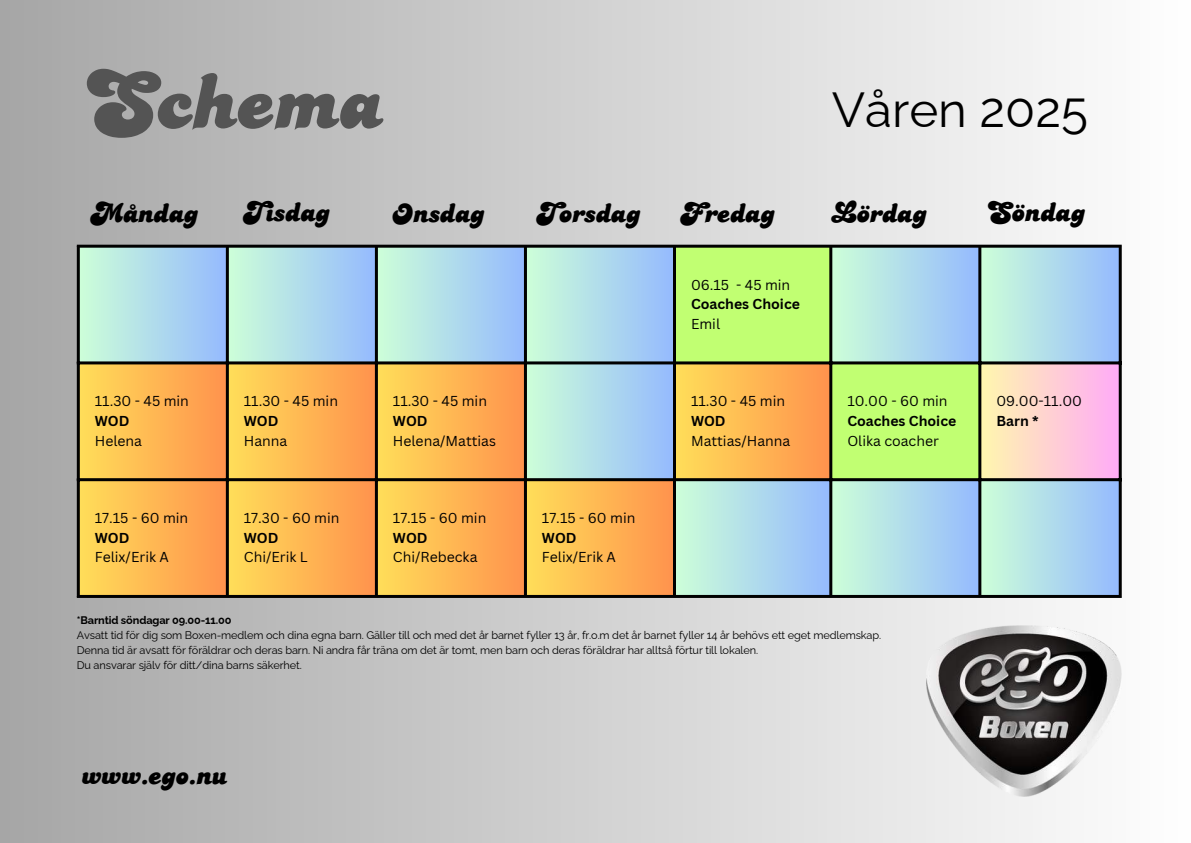
<style>
.page{position:relative;width:1191px;height:843px;background:#fff}
.page>*{position:absolute;margin:0;border:0;box-sizing:border-box;transform-origin:0 0}
.t1{font:87.1px "Candice Com";letter-spacing:-.01em;color:#545454}
.t2{font:49.2px "Raleway";color:#000}
.t3{font:30px "Candice Com";letter-spacing:-.01em;color:#000}
.t4{font:14px "Canva Sans";color:#000}
.t5{font:700 14px "Canva Sans";color:#000}
.t6{font:11px/15px "Raleway";letter-spacing:-.01em;color:#000}
.t7{font:700 11px "Raleway";letter-spacing:-.01em;color:#000}
</style>
<div class="page">
<div style="left:0;top:0;width:1190px;height:842px;background:linear-gradient(to right,#a6a6a6,#fefefe)"></div>
<img style="left:926px;top:625px;width:195px;height:170px">
<div style="left:676px;top:247px;width:302px;height:231px;background:#c1ff72"></div>
<div style="left:78px;top:246px;width:149px;height:117px;background:linear-gradient(to right,#cdffd8,#95bafe)"></div>
<div style="left:227px;top:246px;width:149px;height:117px;background:linear-gradient(to right,#cdffd8,#95bafe)"></div>
<div style="left:376px;top:246px;width:149px;height:117px;background:linear-gradient(to right,#cdffd8,#95bafe)"></div>
<div style="left:525px;top:246px;width:149px;height:117px;background:linear-gradient(to right,#cdffd8,#95bafe)"></div>
<div style="left:830px;top:246px;width:149px;height:117px;background:linear-gradient(to right,#cafbd4,#97bdff)"></div>
<div style="left:979px;top:246px;width:141px;height:117px;background:linear-gradient(to right,#c9fad3,#97bdff)"></div>
<div style="left:78px;top:362px;width:149px;height:117px;background:linear-gradient(to right,#fddd58,#fd914d)"></div>
<div style="left:227px;top:362px;width:149px;height:117px;background:linear-gradient(to right,#fddd58,#fd914d)"></div>
<div style="left:376px;top:362px;width:149px;height:117px;background:linear-gradient(to right,#fddd58,#fd914d)"></div>
<div style="left:525px;top:362px;width:149px;height:117px;background:linear-gradient(to right,#ccfdd6,#94b9fc)"></div>
<div style="left:674px;top:362px;width:156px;height:117px;background:linear-gradient(to right,#fddd58,#fd924d)"></div>
<svg style="left:981px;top:364px;width:137px;height:114px;background:#fdcfd0"></svg>
<div style="left:78px;top:479px;width:149px;height:117px;background:linear-gradient(to right,#fede59,#fe924d)"></div>
<div style="left:227px;top:479px;width:149px;height:117px;background:linear-gradient(to right,#fedd59,#fe924d)"></div>
<div style="left:376px;top:479px;width:149px;height:117px;background:linear-gradient(to right,#fedd59,#fe924d)"></div>
<div style="left:525px;top:479px;width:149px;height:117px;background:linear-gradient(to right,#fede59,#fe924d)"></div>
<div style="left:674px;top:479px;width:156px;height:117px;background:linear-gradient(to right,#cdfed7,#95bafd)"></div>
<svg style="left:832px;top:481px;width:146px;height:113px;background:#afdbe9"></svg>
<svg style="left:981px;top:481px;width:137px;height:113px;background:#b0dbea"></svg>
<hr style="left:77px;top:247px;width:3px;height:347px;background:#000">
<hr style="left:226px;top:247px;width:3px;height:347px;background:#000">
<hr style="left:375px;top:247px;width:3px;height:347px;background:#000">
<hr style="left:524px;top:247px;width:3px;height:347px;background:#000">
<hr style="left:673px;top:247px;width:3px;height:347px;background:#000">
<hr style="left:829px;top:247px;width:3px;height:347px;background:#000">
<hr style="left:978px;top:247px;width:3px;height:347px;background:#000">
<hr style="left:1118px;top:247px;width:3px;height:347px;background:#000">
<hr style="left:77px;top:244px;width:1044px;height:3px;background:#000">
<hr style="left:77px;top:361px;width:1044px;height:3px;background:#000">
<hr style="left:77px;top:478px;width:1044px;height:3px;background:#000">
<hr style="left:77px;top:594px;width:1044px;height:3px;background:#000">
<h1 class="t1" style="left:76px;top:52px;width:308px">Schema</h1>
<h2 class="t2" style="left:831px;top:71px;width:257px">Våren 2025</h2>
<h3 class="t3" style="left:89px;top:196px;width:111px">Måndag</h3>
<h3 class="t3" style="left:242px;top:195px;width:89px">Tisdag</h3>
<h3 class="t3" style="left:391px;top:196px;width:94px">Onsdag</h3>
<h3 class="t3" style="left:535px;top:196px;width:107px">Torsdag</h3>
<h3 class="t3" style="left:679px;top:196px;width:97px">Fredag</h3>
<h3 class="t3" style="left:830px;top:196px;width:98px">Lördag</h3>
<h3 class="t3" style="left:984px;top:195px;width:102px">Söndag</h3>
<p class="t4" style="left:95px;top:393px;width:96px">11.30 - 45 min</p>
<p class="t5" style="left:95px;top:412px;width:36px">WOD</p>
<p class="t4" style="left:95px;top:432px;width:49px">Helena</p>
<p class="t4" style="left:95px;top:509px;width:95px">17.15 - 60 min</p>
<p class="t5" style="left:95px;top:529px;width:36px">WOD</p>
<p class="t4" style="left:95px;top:548px;width:76px">Felix/Erik A</p>
<p class="t4" style="left:244px;top:393px;width:96px">11.30 - 45 min</p>
<p class="t5" style="left:244px;top:412px;width:36px">WOD</p>
<p class="t4" style="left:244px;top:432px;width:45px">Hanna</p>
<p class="t4" style="left:244px;top:509px;width:97px">17.30 - 60 min</p>
<p class="t5" style="left:244px;top:529px;width:36px">WOD</p>
<p class="t4" style="left:244px;top:548px;width:65px">Chi/Erik L</p>
<p class="t4" style="left:393px;top:393px;width:96px">11.30 - 45 min</p>
<p class="t5" style="left:393px;top:412px;width:36px">WOD</p>
<p class="t4" style="left:393px;top:432px;width:105px">Helena/Mattias</p>
<p class="t4" style="left:393px;top:509px;width:95px">17.15 - 60 min</p>
<p class="t5" style="left:393px;top:529px;width:36px">WOD</p>
<p class="t4" style="left:393px;top:548px;width:86px">Chi/Rebecka</p>
<p class="t4" style="left:542px;top:509px;width:95px">17.15 - 60 min</p>
<p class="t5" style="left:542px;top:529px;width:36px">WOD</p>
<p class="t4" style="left:542px;top:548px;width:76px">Felix/Erik A</p>
<p class="t4" style="left:691px;top:276px;width:101px">06.15 - 45 min</p>
<p class="t5" style="left:691px;top:296px;width:110px">Coaches Choice</p>
<p class="t4" style="left:691px;top:315px;width:31px">Emil</p>
<p class="t4" style="left:691px;top:393px;width:96px">11.30 - 45 min</p>
<p class="t5" style="left:691px;top:412px;width:36px">WOD</p>
<p class="t4" style="left:691px;top:432px;width:101px">Mattias/Hanna</p>
<p class="t4" style="left:847px;top:393px;width:102px">10.00 - 60 min</p>
<p class="t5" style="left:847px;top:412px;width:110px">Coaches Choice</p>
<p class="t4" style="left:847px;top:432px;width:93px">Olika coacher</p>
<p class="t7" style="left:77px;top:611px;width:156px">*Barntid söndagar 09.00-11.00</p>
<p class="t6" style="left:77px;top:626px;width:805px">Avsatt tid för dig som Boxen-medlem och dina egna barn. Gäller till och med det år barnet fyller 13 år, fr.o.m det år barnet fyller 14 år behövs ett eget medlemskap.<br>Denna tid är avsatt för föräldrar och deras barn. Ni andra får träna om det är tomt, men barn och deras föräldrar har alltså förtur till lokalen.<br>Du ansvarar själv för ditt/dina barns säkerhet.</p>
<h3 class="t3" style="left:81px;top:758px;width:147px">www.ego.nu</h3>
<p class="t4" style="left:996px;top:393px;width:87px">09.00-11.00</p>
<p class="t5" style="left:996px;top:412px;width:44px">Barn *</p>
</div>
